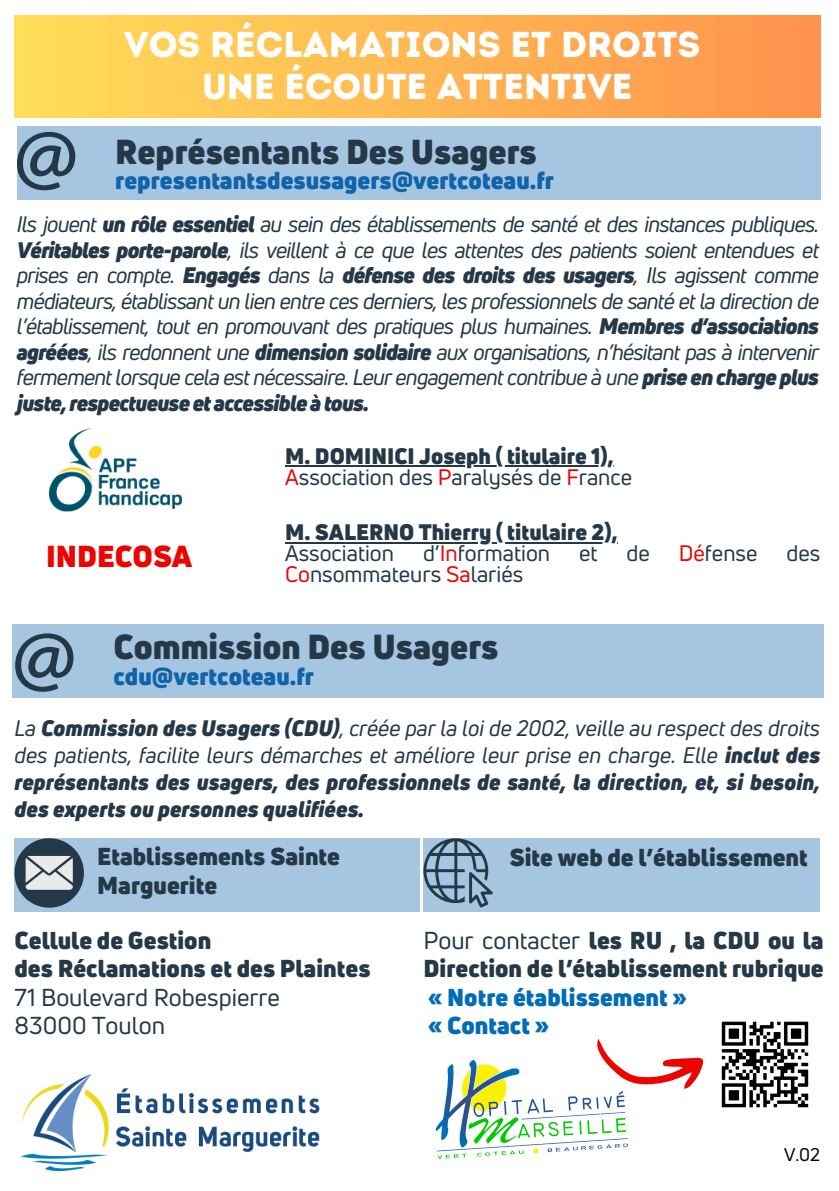
<style>
.page{position:relative;width:839px;height:1191px;background:#fff}
.page>*{position:absolute;margin:0;border:0;box-sizing:border-box;transform-origin:0 0}
.t1{font:36px/42px "Intro Rust Base";color:#fff;text-align:center}
.t2{font:900 34px "Uni Neue";color:#243847}
.t3{font:900 29.6px "Uni Neue";color:#ed0401}
.t4{font:900 24px/28.4px "Uni Neue";color:#243847}
.t5{font:900 24px "Uni Neue";color:#0e63ab}
.t6{font:900 24px "Uni Neue";color:#026db6}
.t7{font:italic 22px/25.6px "Uni Neue";letter-spacing:-.035em;color:#243847;text-align:justify}
.t8{font:italic 900 22px/27px "Uni Neue";color:#243847;text-align:justify}
.t9{font:900 22px/21px "Uni Neue";color:#243847}
.t10{font:22px "Uni Neue";color:#243847}
.t11{font:18px "Uni Neue";color:#000}
.s1{font-weight:900}
.s2{font-weight:400;color:#ed0401}
.s3{font-weight:400}
.s4{color:#ed0401}
.s5{color:#026db6}
</style>
<div class="page">
<div style="left:14px;top:15px;width:806px;height:102px;background:linear-gradient(to right,#ffde59,#ff924d)"></div>
<div style="left:17px;top:126px;width:803px;height:73px;background:#a6c5e0"></div>
<svg style="left:17px;top:132px;width:58px;height:58px"></svg>
<div style="left:14px;top:838px;width:405px;height:74px;background:#a6c5e0"></div>
<svg style="left:14px;top:838px;width:69px;height:69px"></svg>
<div style="left:13px;top:624px;width:810px;height:74px;background:#a6c5e0"></div>
<svg style="left:15px;top:633px;width:58px;height:59px"></svg>
<div style="left:423px;top:838px;width:397px;height:74px;background:#a6c5e0"></div>
<svg style="left:423px;top:838px;width:69px;height:69px"></svg>
<svg style="left:597px;top:1039px;width:107px;height:50px"></svg>
<img style="left:21px;top:1074px;width:299px;height:96px">
<img style="left:49px;top:429px;width:132px;height:82px">
<img style="left:436px;top:1060px;width:192px;height:99px">
<img style="left:721px;top:1021px;width:88px;height:87px">
<hr style="left:285px;top:465px;width:328px;height:2px;background:#243847">
<hr style="left:285px;top:542px;width:332px;height:1px;background:#243847">
<h2 class="t1" style="left:124px;top:24px;width:577px">VOS RÉCLAMATIONS ET DROITS<br>UNE ÉCOUTE ATTENTIVE</h2>
<h4 class="t2" style="left:115px;top:128px;width:423px">Représentants Des Usagers</h4>
<h4 class="t5" style="left:115px;top:164px;width:440px">representantsdesusagers@vertcoteau.fr</h4>
<h3 class="t7" style="left:17px;top:211px;width:803px">Ils jouent <span class="s1">un rôle essentiel</span> au sein des établissements de santé et des instances publiques.<br><span class="s1">Véritables porte-parole</span>, ils veillent à ce que les attentes des patients soient entendues et prises en compte. <span class="s1">Engagés</span> dans la <span class="s1">défense des droits des usagers</span>, Ils agissent comme médiateurs, établissant un lien entre ces derniers, les professionnels de santé et la direction de l’établissement, tout en promouvant des pratiques plus humaines. <span class="s1">Membres d’associations agréées</span>, ils redonnent une <span class="s1">dimension solidaire</span> aux organisations, n’hésitant pas à intervenir fermement lorsque cela est nécessaire. Leur engagement contribue à une <span class="s1">prise en charge plus juste,respectueuseetaccessibleàtous.</span></h3>
<p class="t3" style="left:46px;top:536px;width:148px">INDECOSA</p>
<h5 class="t9" style="left:285px;top:445px;width:348px">M. DOMINICI Joseph ( titulaire 1),<br><span class="s2">A</span><span class="s3">ssociation des</span> <span class="s2">P</span><span class="s3">aralysés de</span> <span class="s2">F</span><span class="s3">rance</span></h5>
<p class="t9" style="left:285px;top:522px;width:334px">M. SALERNO Thierry ( titulaire 2),<br><span class="s3">Association</span></p>
<p class="t10" style="left:423px;top:538px;width:129px">d’<span class="s4">In</span>formation</p>
<p class="t10" style="left:579px;top:538px;width:20px">et</p>
<p class="t10" style="left:626px;top:538px;width:25px">de</p>
<p class="t10" style="left:678px;top:538px;width:80px"><span class="s4">Dé</span>fense</p>
<p class="t10" style="left:786px;top:538px;width:35px">des</p>
<p class="t10" style="left:285px;top:559px;width:239px"><span class="s4">Co</span>nsommateurs <span class="s4">Sa</span>lariés</p>
<h5 class="t2" style="left:113px;top:624px;width:386px">Commission Des Usagers</h5>
<h5 class="t5" style="left:113px;top:660px;width:202px">cdu@vertcoteau.fr</h5>
<p class="t8" style="left:14px;top:714px;width:807px"><span class="s3">La</span> Commission des Usagers (CDU)<span class="s3">, créée par la loi de 2002, veille au respect des droits des patients, facilite leurs démarches et améliore leur prise en charge. Elle</span> inclut des représentants des usagers, des professionnels de santé, la direction, et, si besoin, des experts ou personnes qualifiées.</p>
<p class="t4" style="left:97px;top:842px;width:244px">Etablissements Sainte<br>Marguerite</p>
<h5 class="t4" style="left:509px;top:843px;width:300px">Site web de l’établissement</h5>
<h1 class="t4" style="left:14px;top:926px;width:357px">Cellule de Gestion<br>des Réclamations et des Plaintes<br><span class="s3">71 Boulevard Robespierre<br>83000 Toulon</span></h1>
<h5 class="t4" style="left:423px;top:926px;width:402px;text-align:justify"><span class="s3">Pour contacter</span> les RU , la CDU ou la Direction de l’établissement rubrique <span class="s5">« Notre établissement »</span></h5>
<p class="t6" style="left:428px;top:1009px;width:122px">« Contact »</p>
<h4 class="t11" style="left:784px;top:1142px;width:38px">V.02</h4>
</div>
